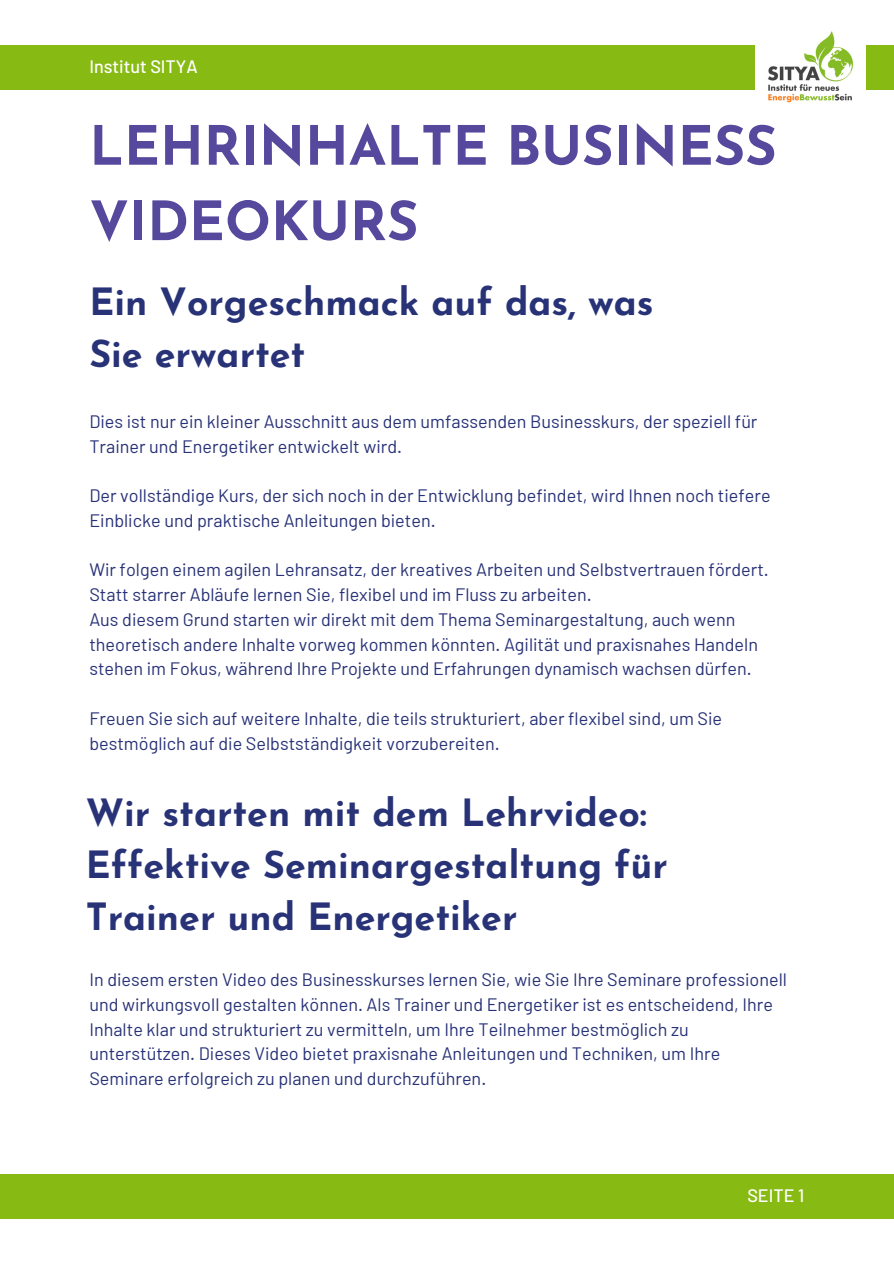
<style>
.page{position:relative;width:894px;height:1264px;background:#fff}
.page>*{position:absolute;margin:0;border:0;box-sizing:border-box;transform-origin:0 0}
.t1{font:700 54px/75.3px "Josefin Sans";color:#55489d}
.t2{font:700 37.5px/51.8px "Josefin Sans";color:#283277}
.t3{font:18px/24.8px "Barlow";color:#283277}
.t4{font:500 18px "Barlow";color:#fff}
</style>
<div class="page">
<div style="left:0;top:45px;width:893px;height:44px;background:#88ba14"></div>
<div style="left:0;top:1174px;width:893px;height:44px;background:#88ba14"></div>
<img style="left:754px;top:31px;width:111px;height:72px">
<h1 class="t4" style="left:89px;top:55px;width:110px">Institut SITYA</h1>
<h4 class="t1" style="left:89px;top:114px;width:688px">LEHRINHALTE BUSINESS<br>VIDEOKURS</h4>
<p class="t2" style="left:89px;top:280px;width:565px">Ein Vorgeschmack auf das, was<br>Sie erwartet</p>
<p class="t3" style="left:89px;top:408px;width:669px">Dies ist nur ein kleiner Ausschnitt aus dem umfassenden Businesskurs, der speziell für<br>Trainer und Energetiker entwickelt wird.</p>
<p class="t3" style="left:89px;top:482px;width:682px">Der vollständige Kurs, der sich noch in der Entwicklung befindet, wird Ihnen noch tiefere<br>Einblicke und praktische Anleitungen bieten.</p>
<p class="t3" style="left:89px;top:556px;width:680px">Wir folgen einem agilen Lehransatz, der kreatives Arbeiten und Selbstvertrauen fördert.<br>Statt starrer Abläufe lernen Sie, flexibel und im Fluss zu arbeiten.</p>
<p class="t3" style="left:89px;top:606px;width:670px">Aus diesem Grund starten wir direkt mit dem Thema Seminargestaltung, auch wenn theoretisch andere Inhalte vorweg kommen könnten. Agilität und praxisnahes Handeln stehen im Fokus, während Ihre Projekte und Erfahrungen dynamisch wachsen dürfen.</p>
<h2 class="t3" style="left:89px;top:705px;width:634px">Freuen Sie sich auf weitere Inhalte, die teils strukturiert, aber flexibel sind, um Sie bestmöglich auf die Selbstständigkeit vorzubereiten.</h2>
<p class="t2" style="left:86px;top:791px;width:583px">Wir starten mit dem Lehrvideo:<br>Effektive Seminargestaltung für<br>Trainer und Energetiker</p>
<h3 class="t3" style="left:89px;top:966px;width:699px">In diesem ersten Video des Businesskurses lernen Sie, wie Sie Ihre Seminare professionell und wirkungsvoll gestalten können. Als Trainer und Energetiker ist es entscheidend, Ihre Inhalte klar und strukturiert zu vermitteln, um Ihre Teilnehmer bestmöglich zu unterstützen. Dieses Video bietet praxisnahe Anleitungen und Techniken, um Ihre Seminare erfolgreich zu planen und durchzuführen.</h3>
<h2 class="t4" style="left:747px;top:1183px;width:58px">SEITE 1</h2>
</div>
